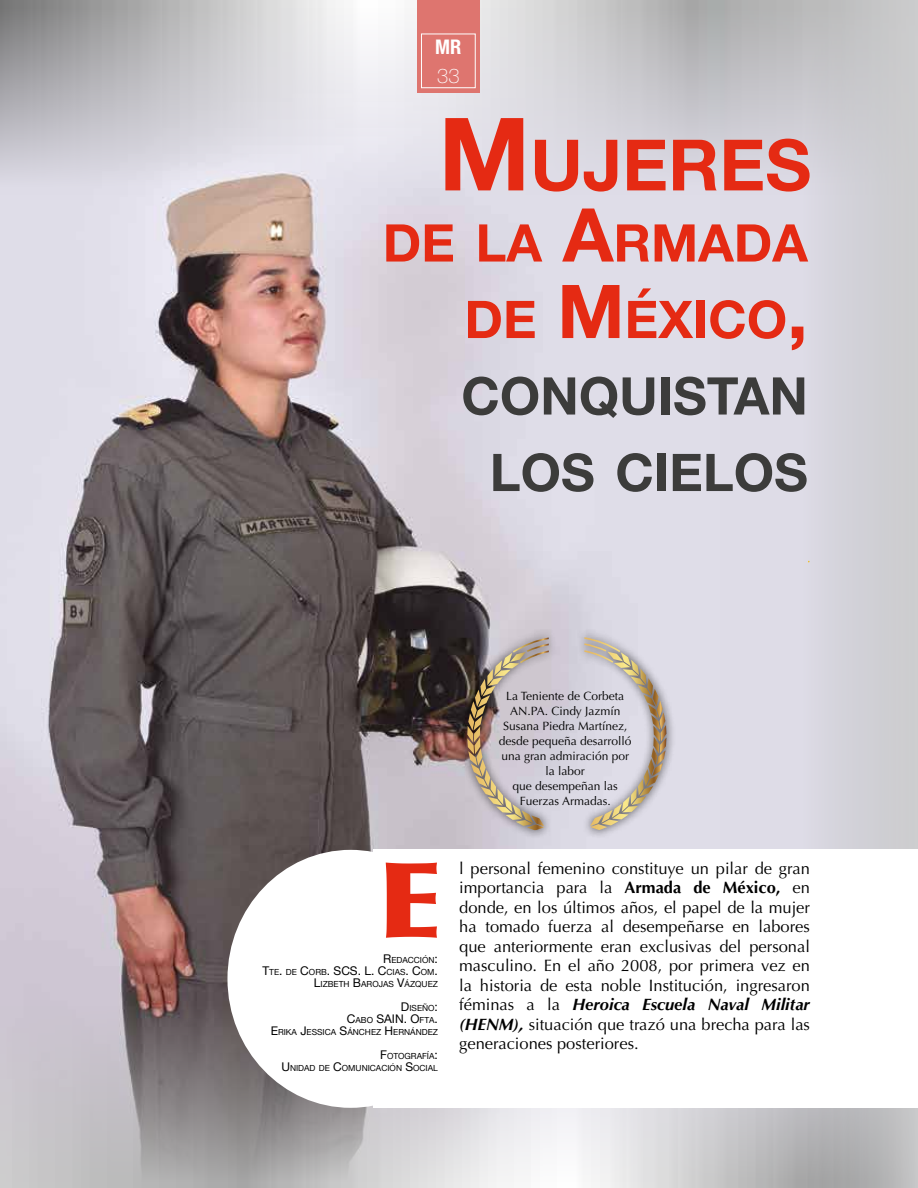
<style>
.page{position:relative;width:918px;height:1188px;background:#fff}
.page>*{position:absolute;margin:0;border:0;box-sizing:border-box;transform-origin:0 0}
.t1{font:900 105px "Optima";color:#e52a13}
.t2{font:700 70.95px "Helvetica Neue";color:#e52a13}
.t3{font:700 52.05px/76.5px "Helvetica Neue";color:#3c3c3b;text-align:right}
.t4{font:100 20.25px "Helvetica Neue LT Pro";color:#fff}
.t5{font:700 condensed 20.25px "Helvetica Neue LT Std";color:#fff}
.t6{font:16.5px/19.5px "Optima LT Std";color:#000;text-align:justify}
.t7{font:12px/15px "Optima LT Std";color:#000;text-align:center}
.t8{font:12px "Helvetica Neue";color:#000}
.t9{font:12px "Helvetica Neue LT Pro";color:#000}
.t10{font:8.4px/12px "Helvetica Neue";color:#000;text-align:right}
.t11{font:8.4px "Helvetica Neue LT Pro";color:#000}
.s1{font-size:101.25px}
.s2{color:#e52a13}
.s3{font-size:74.25px;color:#e52a13}
.s4{font-weight:700}
.s5{font-weight:700;font-style:italic}
.s6{font-size:12px}
.s7{font-size:8.4px}
</style>
<div class="page">
<img style="left:0;top:195px;width:720px;height:811px">
<img style="left:0;top:1006px;width:720px;height:182px">
<img style="left:720px;top:0;width:198px;height:1188px">
<div style="left:374px;top:850px;width:544px;height:258px;background:#fff"></div>
<svg style="left:227px;top:850px;width:147px;height:258px"></svg>
<div style="left:458px;top:628px;width:218px;height:211px;background:#000;opacity:.75"></div>
<svg style="left:584px;top:637px;width:82px;height:149px;background:#cfc8c8"></svg>
<img style="left:467px;top:637px;width:82px;height:150px">
<div style="left:417px;top:0;width:63px;height:93px;background:#de756f"></div>
<div style="left:421px;top:34px;width:55px;height:54px;border:1px solid #fff"></div>
<p class="t5" style="left:435px;top:34px;width:28px">MR</p>
<p class="t4" style="left:437px;top:64px;width:24px">33</p>
<h2 class="t2" style="left:438px;top:109px;width:371px"><span class="s1">M</span>UJERES</h2>
<h3 class="t3" style="left:383px;top:206px;width:427px"><span class="s2">DE LA</span> <span class="s3">A</span><span class="s2">RMADA<br>DE</span> <span class="s3">M</span><span class="s2">ÉXICO</span><span class="s3">,<br></span>CONQUISTAN<br>LOS CIELOS</h3>
<p class="t7" style="left:499px;top:688px;width:134px">La Teniente de Corbeta<br>AN.PA. Cindy Jazmín<br>Susana Piedra Martínez, desde pequeña desarrolló una gran admiración por la labor<br>que desempeñan las<br>Fuerzas Armadas.</p>
<h1 class="t1" style="left:378px;top:837px;width:66px">E</h1>
<p class="t6" style="left:459px;top:859px;width:352px">l personal femenino constituye un pilar de gran importancia para la <span class="s4">Armada de México,</span> en donde, en los últimos años, el papel de la mujer ha tomado fuerza al desempeñarse en labores que anteriormente eran exclusivas del personal masculino. En el año 2008, por primera vez en la historia de esta noble Institución, ingresaron féminas a la <span class="s5">Heroica Escuela Naval Militar (HENM),</span> situación que trazó una brecha para las generaciones posteriores.</p>
<p class="t10" style="left:383px;top:955px;width:56px"><span class="s6">R</span>EDACCIÓN<span class="s6">:</span></p>
<p class="t8" style="left:262px;top:962px;width:177px">T<span class="s7">TE</span>. <span class="s7">DE</span> C<span class="s7">ORB</span>. SCS. L. C<span class="s7">CIAS</span>. C<span class="s7">OM</span>.</p>
<p class="t10" style="left:314px;top:979px;width:126px"><span class="s6">L</span>IZBETH <span class="s6">B</span>AROJAS <span class="s6">V</span>ÁZQUEZ</p>
<p class="t10" style="left:401px;top:1003px;width:38px"><span class="s6">D</span>ISEÑO<span class="s6">:</span></p>
<p class="t9" style="left:347px;top:1012px;width:93px">C<span class="s7">ABO</span> SAIN . O<span class="s7">FTA</span>.</p>
<p class="t11" style="left:271px;top:1027px;width:169px"><span class="s6">E</span>RIKA <span class="s6">J</span>ESSICA <span class="s6">S</span>ÁNCHEZ <span class="s6">H</span> ERNÁNDEZ</p>
<p class="t10" style="left:281px;top:1051px;width:158px"><span class="s6">F</span>OTOGRAFÍA<span class="s6">:<br>U</span> NIDAD DE <span class="s6">C</span>OMUNICACIÓN <span class="s6">S</span>OCIAL</p>
</div>
